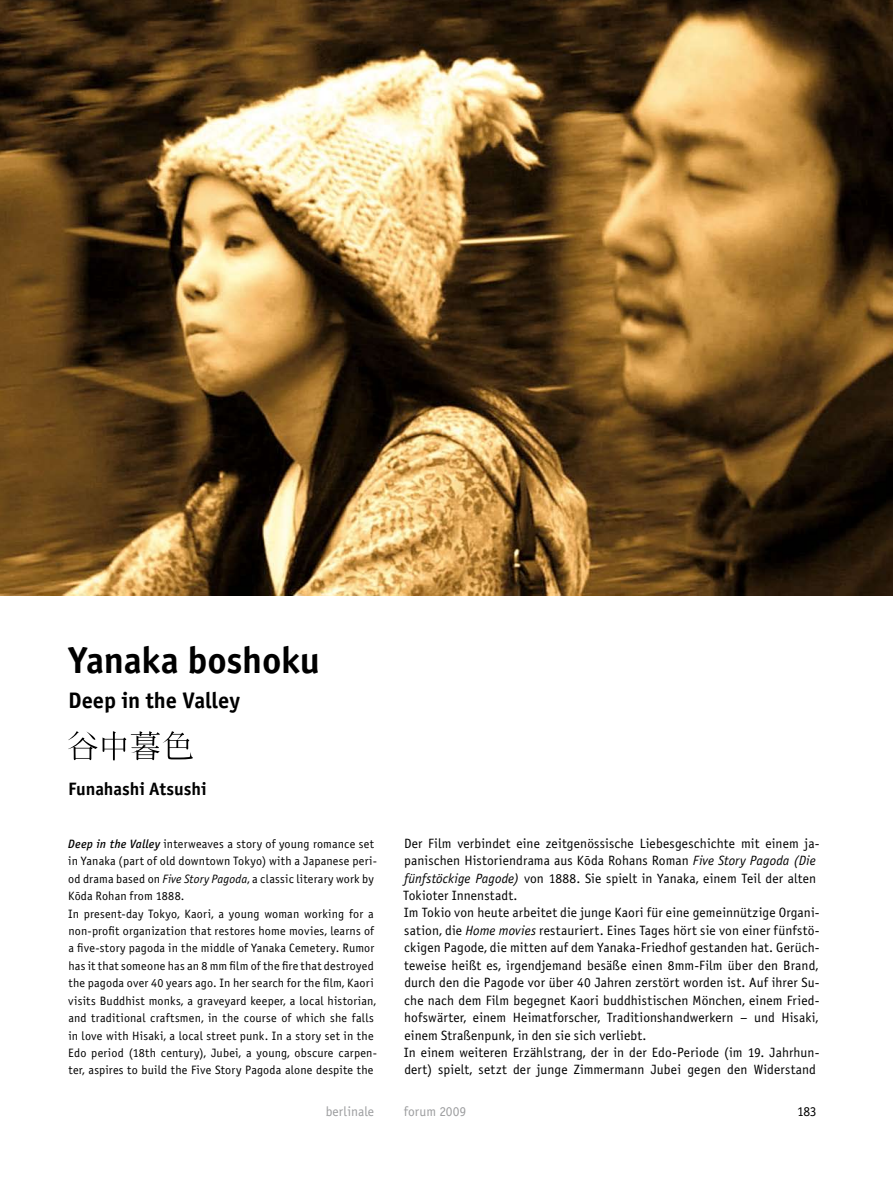
<style>
.page{position:relative;width:893px;height:1191px;background:#fff}
.page>*{position:absolute;margin:0;border:0;box-sizing:border-box;transform-origin:0 0}
.t1{font:37.5px "Officina Sans Bold ITC";letter-spacing:-.005em;color:#000}
.t2{font:22.5px "Officina Sans Bold ITC";letter-spacing:-.005em;color:#000}
.t3{font:18px "Officina Sans Bold ITC";color:#000}
.t4{font:13.5px/17.4px "Officina Sans Book ITC";letter-spacing:.01em;color:#000}
.t5{font:13.5px "Officina Sans Book ITC";color:#9c9d9f}
.t6{font:12.15px/17.4px "Officina Sans Book ITC";letter-spacing:.015em;color:#000}
.s1{font-family:"Officina Sans Medium ITC";font-style:italic}
.s2{font-style:italic}
</style>
<div class="page">
<img style="left:0;top:0;width:893px;height:595px">
<svg style="left:68px;top:731px;width:125px;height:29px"></svg>
<h1 class="t1" style="left:68px;top:637px;width:254px">Yanaka boshoku</h1>
<h2 class="t2" style="left:68px;top:686px;width:174px">Deep in the Valley</h2>
<h3 class="t3" style="left:68px;top:778px;width:140px">Funahashi Atsushi</h3>
<p class="t6" style="left:68px;top:835px;width:311px"><span class="s1">Deep in the Valley</span> interweaves a story of young romance set in Yanaka (part of old downtown Tokyo) with a Japanese peri&shy;od drama based on <span class="s2">Five Story Pagoda</span>, a classic literary work by Kōda Rohan from 1888.<br>In present-day Tokyo, Kaori, a young woman working for a non-profit organization that restores home movies, learns of a five-story pagoda in the middle of Yanaka Cemetery. Rumor has it that someone has an 8 mm film of the fire that destroyed the pagoda over 40 years ago. In her search for the film, Kaori visits Buddhist monks, a graveyard keeper, a local historian, and traditional craftsmen, in the course of which she falls in love with Hisaki, a local street punk. In a story set in the Edo period (18th century), Jubei, a young, obscure carpen&shy;ter, aspires to build the Five Story Pagoda alone despite the</p>
<p class="t4" style="left:403px;top:834px;width:418px">Der Film verbindet eine zeitgenössische Liebesgeschichte mit einem ja&shy;panischen Historiendrama aus Kōda Rohans Roman <span class="s2">Five Story Pagoda (Die fünfstöckige Pagode)</span> von 1888. Sie spielt in Yanaka, einem Teil der alten Tokioter Innenstadt.<br>Im Tokio von heute arbeitet die junge Kaori für eine gemeinnützige Organi&shy;sation, die <span class="s2">Home movies</span> restauriert. Eines Tages hört sie von einer fünfstö&shy;ckigen Pagode, die mitten auf dem Yanaka-Friedhof gestanden hat. Gerüch&shy;teweise heißt es, irgendjemand besäße einen 8mm-Film über den Brand, durch den die Pagode vor über 40 Jahren zerstört worden ist. Auf ihrer Su&shy;che nach dem Film begegnet Kaori buddhistischen Mönchen, einem Fried&shy;hofswärter, einem Heimatforscher, Traditionshandwerkern – und Hisaki, einem Straßenpunk, in den sie sich verliebt.<br>In einem weiteren Erzählstrang, der in der Edo-Periode (im 19. Jahrhun&shy;dert) spielt, setzt der junge Zimmermann Jubei gegen den Widerstand</p>
<p class="t5" style="left:326px;top:1103px;width:50px">berlinale</p>
<p class="t5" style="left:404px;top:1103px;width:64px">forum 2009</p>
<p class="t4" style="left:797px;top:1102px;width:21px">183</p>
</div>
